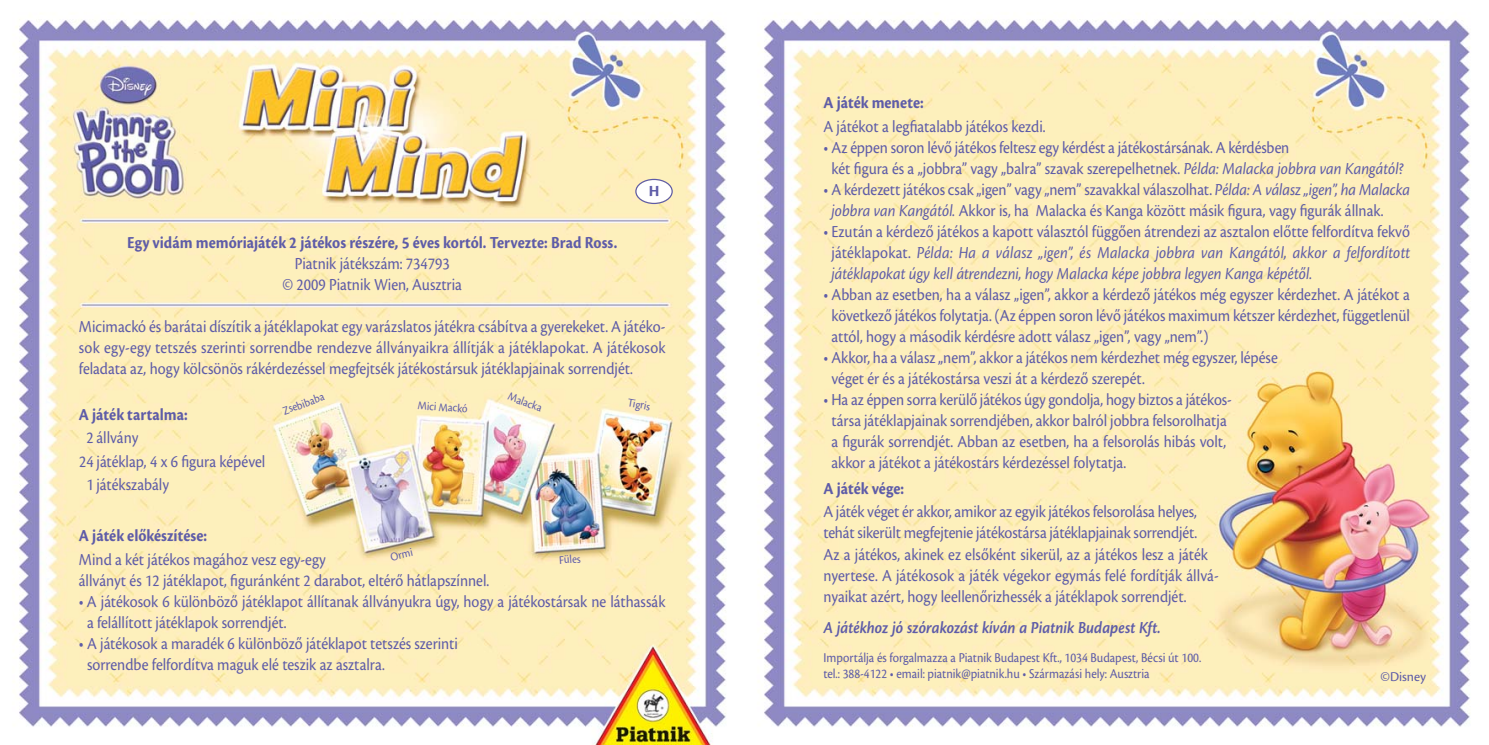
<style>
.page{position:relative;width:1489px;height:745px;background:#fff}
.page>*{position:absolute;margin:0;border:0;box-sizing:border-box;transform-origin:0 0}
.t1{font:17.5px/21px "Cronos Pro";color:#5e5ca8;scale:.9 1}
.t2{font:italic 17.5px/21px "Cronos Pro";color:#5e5ca8;text-align:justify;scale:.9 1}
.t3{font:700 17.5px "Cronos Pro";color:#5e5ca8;scale:.9 1}
.t4{font:italic 600 17.5px "Cronos Pro";color:#5e5ca8;scale:.9 1}
.t5{font:700 16.1px "Cronos Pro";color:#5e5ca8}
.t6{font:14px/16.8px "Cronos Pro";color:#5e5ca8;scale:.9 1}
.t7{font:14px "Cronos Pro";color:#5e5ca8}
.t8{font:12.25px "Cronos Pro";color:#5e5ca8;scale:.9 1}
.s1{font-style:italic}
.s2{font-style:normal}
</style>
<div class="page">
<img style="left:16px;top:13px;width:1454px;height:731px">
<svg style="left:635px;top:179px;width:37px;height:25px"></svg>
<p class="t5" style="left:648px;top:185px;width:12px">H</p>
<p class="t3" style="left:127px;top:236px;width:546px">Egy vidám memóriajáték 2 játékos részére, 5 éves kortól. Tervezte: Brad Ross.</p>
<p class="t1" style="left:282px;top:254px;width:201px;text-align:center">Piatnik játékszám: 734793<br>© 2009 Piatnik Wien, Ausztria</p>
<p class="t1" style="left:79px;top:317px;width:653px;text-align:justify">Micimackó és barátai díszítik a játéklapokat egy varázslatos játékra csábítva a gyerekeket. A játé ko - sok egy-egy tetszés szerinti sorrendbe rendezve állványaikra állítják a játéklapokat. A játékosok feladata az, hogy kölcsönös rákérdezéssel megfejtsék játékostársuk játéklapjainak sorrendjét.</p>
<p class="t3" style="left:79px;top:407px;width:122px">A játék tartalma:</p>
<p class="t1" style="left:86px;top:428px;width:59px">2 állvány</p>
<p class="t1" style="left:79px;top:452px;width:208px">24 játéklap, 4 x 6 figura képével</p>
<p class="t1" style="left:86px;top:475px;width:93px">1 játékszabály</p>
<p class="t3" style="left:79px;top:529px;width:144px">A játék előkészítése:</p>
<p class="t1" style="left:79px;top:549px;width:457px">Mind a két játékos magához vesz egy-egy<br>állványt és 12 játéklapot, figuránként 2 darabot, eltérő hátlapszínnel.</p>
<p class="t1" style="left:87px;top:591px;width:644px;text-indent:-8px">• A játékosok 6 különböző játéklapot állítanak állványukra úgy, hogy a játé kostársak ne láthassák a felállított játéklapok sorrendjét.</p>
<p class="t1" style="left:87px;top:633px;width:413px;text-indent:-8px">• A játékosok a maradék 6 különböző játéklapot tetszés szerinti sorrendbe felfor dít va maguk elé teszik az asztalra.</p>
<p class="t8" style="left:418px;top:400px;width:57px;rotate:4deg">Mici Mackó</p>
<p class="t8" style="left:510px;top:391px;width:41px;rotate:20deg">Malacka</p>
<p class="t8" style="left:282px;top:406px;width:50px;rotate:-20deg">Zsebibaba</p>
<p class="t8" style="left:628px;top:398px;width:27px;rotate:10deg">Tigris</p>
<p class="t8" style="left:389px;top:552px;width:27px;rotate:-13deg">Ormi</p>
<p class="t8" style="left:559px;top:555px;width:25px;rotate:-4deg">Füles</p>
<p class="t3" style="left:823px;top:96px;width:113px">A játék menete:</p>
<p class="t1" style="left:823px;top:117px;width:248px">A játékot a legfiatalabb játékos kezdi.</p>
<p class="t1" style="left:831px;top:138px;width:637px;text-indent:-8px">• Az éppen soron lévő játékos feltesz egy kérdést a játékostársának. A kérdésben<br>két figura és a „jobb ra” vagy „balra” szavak szerepelhetnek. <span class="s1">Példa: Malacka jobbra van Kangától?</span></p>
<p class="t1" style="left:831px;top:180px;width:644px;text-indent:-8px">• A kérdezett játékos csak „igen” vagy „nem” szavakkal válaszolhat. <span class="s1">Példa: A válasz „igen”, ha Malacka jobbra van Kangától.</span> Akkor is, ha Malacka és Kanga között másik figura, vagy figurák állnak.</p>
<p class="t2" style="left:831px;top:222px;width:644px;text-indent:-8px"><span class="s2">• Ezután a kérdező játékos a kapott választól függően átrendezi az asztalon előtte felfordítva fekvő játék lapokat.</span> Példa: Ha a válasz „igen”, és Malacka jobbra van Kangától, akkor a felfordított játéklapokat úgy kell átrendezni, hogy Malacka képe jobbra legyen Kanga képétől.</p>
<p class="t1" style="left:831px;top:285px;width:644px;text-align:justify;text-indent:-8px">• Abban az esetben, ha a válasz „igen”, akkor a kérdező játékos még egyszer kérdezhet. A játékot a kö vetkező játékos folytatja. (Az éppen soron lévő játékos maximum kétszer kérdezhet, függetlenül attól, hogy a második kérdésre adott válasz „igen”, vagy „nem”.)</p>
<p class="t1" style="left:831px;top:348px;width:497px;text-indent:-8px">• Akkor, ha a válasz „nem”, akkor a játékos nem kérdezhet még egyszer, lépése véget ér és a játé kos társa veszi át a kérdező szerepét.</p>
<p class="t1" style="left:831px;top:390px;width:446px;text-indent:-8px">• Ha az éppen sorra kerülő játékos úgy gondolja, hogy biztos a játé kos - társa játéklapjainak sor rendjében, akkor balról jobbra felsorolhatja a figurák sorrendjét. Abban az esetben, ha a felsorolás hibás volt, akkor a játékot a játékostárs kérdezéssel folytatja.</p>
<p class="t3" style="left:823px;top:481px;width:91px">A játék vége:</p>
<p class="t1" style="left:823px;top:502px;width:441px">A játék véget ér akkor, amikor az egyik játékos felsorolása helyes, tehát sikerült megfejtenie játé kostársa játéklapjainak sorrendjét.<br>Az a játékos, akinek ez elsőként sikerül, az a játékos lesz a játék nyertese. A játékosok a játék végekor egymás felé fordítják állvá - nyaikat azért, hogy leellenőrizhessék a játéklapok sorrendjét.</p>
<p class="t4" style="left:823px;top:615px;width:376px">A játékhoz jó szórakozást kíván a Piatnik Budapest Kft.</p>
<p class="t6" style="left:823px;top:649px;width:421px">Importálja és forgalmazza a Piatnik Budapest Kft., 1034 Budapest, Bécsi út 100. tel.: 388-4122 • email: piatnik@piatnik.hu • Származási hely: Ausztria</p>
<p class="t7" style="left:1380px;top:671px;width:47px">©Disney</p>
</div>
